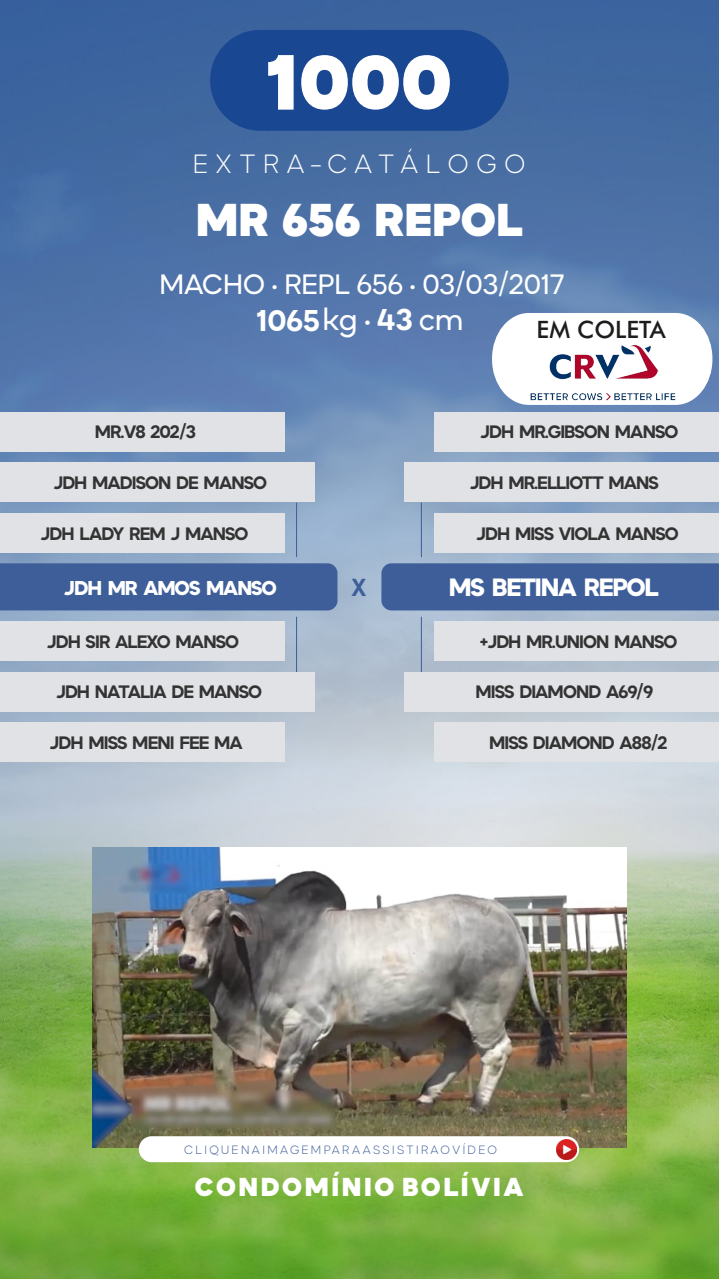
<style>
.page{position:relative;width:720px;height:1279px;background:#fff}
.page>*{position:absolute;margin:0;border:0;box-sizing:border-box;transform-origin:0 0}
.t1{font:800 77.9px "Okta Neue";color:#fff}
.t2{font:800 45.9px "Okta Neue";color:#fff}
.t3{font:700 30px "Okta Neue";color:#fff}
.t4{font:28px "Okta Neue";color:#fff}
.t5{font:300 26.3px "Okta Neue";letter-spacing:.3em;color:#fff}
.t6{font:800 26px "Okta Neue";letter-spacing:.1em;color:#fff}
.t7{font:900 25px "Okta Neue";letter-spacing:-.05em;color:#fff}
.t8{font:700 25px "PF Din Display Pro";color:#3e5e99}
.t9{font:500 24px "Futura BT";color:#1d1d1b}
.t10{font:900 20px "Okta Neue";letter-spacing:-.05em;color:#fff}
.t11{font:700 18px "Okta Neue";letter-spacing:-.05em;color:#333}
.t12{font:300 12px "Okta Neue";letter-spacing:.2em;color:#3e5e99}
.s1{font-weight:400}
</style>
<div class="page">
<img style="left:0;top:0;width:719px;height:1278px">
<img style="left:92px;top:847px;width:535px;height:300px">
<svg style="left:492px;top:313px;width:220px;height:92px"></svg>
<div style="left:210px;top:30px;width:299px;height:101px;background:#194792;border-radius:50px"></div>
<div style="left:0;top:563px;width:338px;height:47px;background:#3e5e99"></div>
<div style="left:381px;top:563px;width:338px;height:47px;background:#3e5e99"></div>
<hr style="left:296px;top:617px;width:1px;height:55px;background:#3e5e99">
<hr style="left:296px;top:502px;width:1px;height:55px;background:#3e5e99">
<hr style="left:421px;top:617px;width:1px;height:55px;background:#3e5e99">
<hr style="left:421px;top:502px;width:1px;height:55px;background:#3e5e99">
<div style="left:0;top:671px;width:315px;height:40px;background:#e1e2e6"></div>
<div style="left:404px;top:671px;width:315px;height:40px;background:#e1e2e6"></div>
<div style="left:0;top:462px;width:315px;height:40px;background:#e1e2e6"></div>
<div style="left:404px;top:462px;width:315px;height:40px;background:#e1e2e6"></div>
<div style="left:0;top:621px;width:285px;height:40px;background:#e1e2e6"></div>
<div style="left:434px;top:621px;width:285px;height:40px;background:#e1e2e6"></div>
<div style="left:0;top:412px;width:285px;height:40px;background:#e1e2e6"></div>
<div style="left:434px;top:412px;width:285px;height:40px;background:#e1e2e6"></div>
<div style="left:0;top:722px;width:285px;height:40px;background:#e1e2e6"></div>
<div style="left:434px;top:722px;width:285px;height:40px;background:#e1e2e6"></div>
<div style="left:0;top:513px;width:285px;height:40px;background:#e1e2e6"></div>
<div style="left:434px;top:513px;width:285px;height:40px;background:#e1e2e6"></div>
<div style="left:139px;top:1136px;width:440px;height:26px;background:#fff;border-radius:13px"></div>
<img style="left:556px;top:1139px;width:20px;height:20px">
<img style="left:522px;top:336px;width:160px;height:72px">
<h1 class="t1" style="left:267px;top:19px;width:187px">1000</h1>
<h3 class="t5" style="left:193px;top:144px;width:334px">EXTRA - CATÁLOGO</h3>
<h2 class="t2" style="left:196px;top:182px;width:328px">MR 656 REPOL</h2>
<h3 class="t4" style="left:160px;top:263px;width:406px">MACHO • REPL 656 • 03/03/2017</h3>
<h3 class="t3" style="left:257px;top:297px;width:208px">1065 <span class="s1">kg •</span> 43 <span class="s1">cm</span></h3>
<h3 class="t9" style="left:537px;top:314px;width:130px">EM COLETA</h3>
<p class="t11" style="left:95px;top:418px;width:103px">MR.V8 202/3</p>
<p class="t11" style="left:480px;top:418px;width:200px">JDH MR.GIBSON MANSO</p>
<p class="t11" style="left:53px;top:468px;width:215px">JDH MADISON DE MANSO</p>
<p class="t11" style="left:470px;top:468px;width:191px">JDH MR.ELLIOTT MANS</p>
<p class="t11" style="left:40px;top:519px;width:210px">JDH LADY REM J MANSO</p>
<p class="t11" style="left:476px;top:519px;width:204px">JDH MISS VIOLA MANSO</p>
<p class="t10" style="left:64px;top:571px;width:215px">JDH MR AMOS MANSO</p>
<h3 class="t8" style="left:352px;top:572px;width:16px">X</h3>
<h3 class="t7" style="left:449px;top:567px;width:211px">MS BETINA REPOL</h3>
<p class="t11" style="left:47px;top:627px;width:194px">JDH SIR ALEXO MANSO</p>
<p class="t11" style="left:480px;top:627px;width:199px">+JDH MR.UNION MANSO</p>
<p class="t11" style="left:56px;top:678px;width:208px">JDH NATALIA DE MANSO</p>
<p class="t11" style="left:476px;top:678px;width:179px">MISS DIAMOND A69/9</p>
<p class="t11" style="left:50px;top:728px;width:195px">JDH MISS MENI FEE MA</p>
<p class="t11" style="left:489px;top:728px;width:180px">MISS DIAMOND A88/2</p>
<p class="t12" style="left:184px;top:1140px;width:314px">CLIQUE NA IMAGEM PARA ASSISTIR AO VÍDEO</p>
<h3 class="t6" style="left:195px;top:1165px;width:330px">CONDOMÍNIO BOLÍVIA</h3>
</div>
